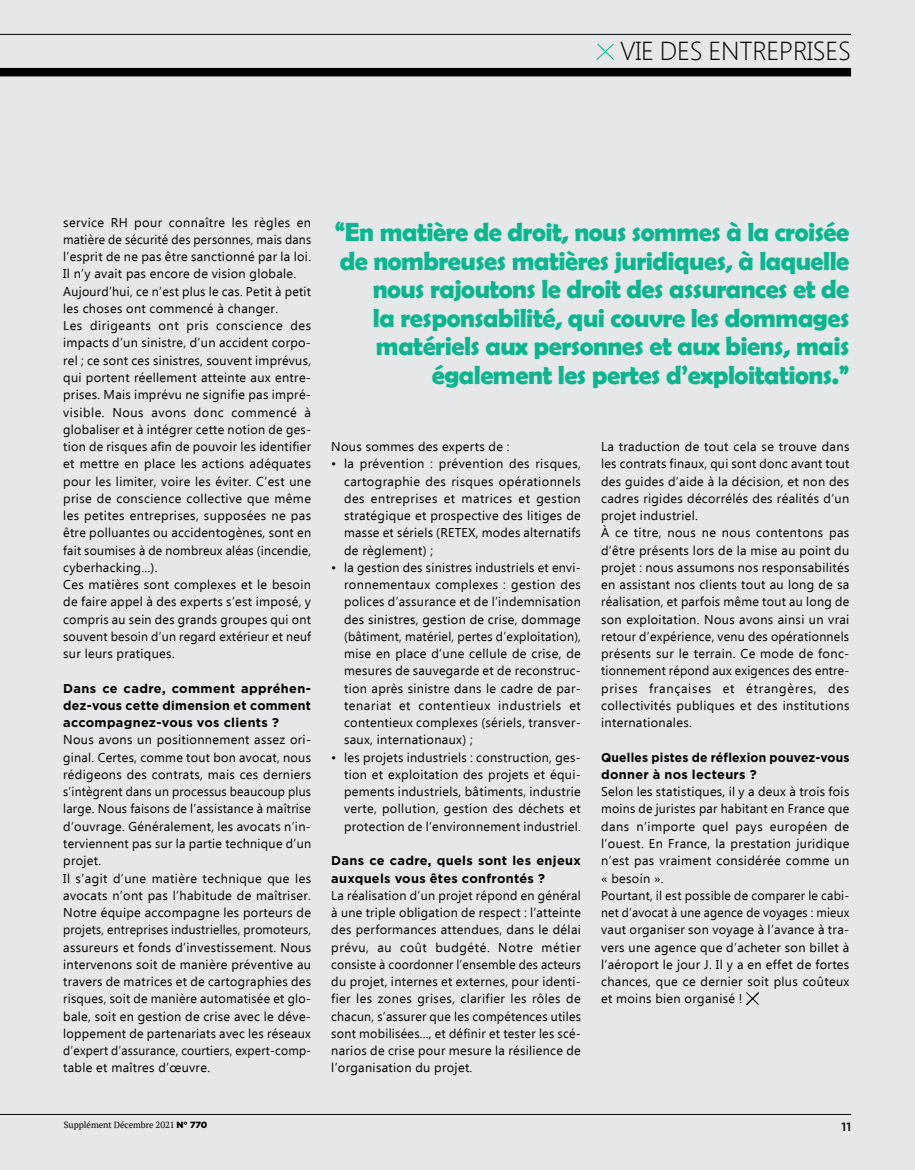
<style>
.page{position:relative;width:915px;height:1170px;background:#fff}
.page>*{position:absolute;margin:0;border:0;box-sizing:border-box;transform-origin:0 0}
.t1{font:700 26.25px/28.5px "Berlin Sans FB Demi";letter-spacing:-.02em;color:#0ab68f;text-align:right}
.t2{font:300 25.95px "Segoe UI";letter-spacing:-.01em;color:#000}
.t3{font:12.75px/17.2px "Ebrima";letter-spacing:.025em;color:#000}
.t4{font:700 12.75px/17.2px "Gotham";letter-spacing:.025em;color:#000;text-align:justify}
.t5{font:700 12.75px/17.2px "Gotham";letter-spacing:.025em;color:#000;scale:.95 1}
.t6{font:500 12px "Gotham";color:#000}
.t7{font:9px "PT Serif";letter-spacing:-.005em;color:#000}
.s1{font-family:"Gotham";font-weight:900}
</style>
<div class="page">
<div style="left:0;top:0;width:914px;height:1169px;background:#e6e7e8"></div>
<hr style="left:0;top:1114px;width:850px;height:1px;background:#000">
<svg style="left:746px;top:992px;width:13px;height:13px"></svg>
<div style="left:0;top:68px;width:850px;height:8px;background:#000"></div>
<hr style="left:0;top:34px;width:850px;height:1px;background:#000">
<svg style="left:596px;top:43px;width:18px;height:17px"></svg>
<h2 class="t2" style="left:619px;top:33px;width:232px">VIE DES ENTREPRISES</h2>
<p class="t3" style="left:63px;top:214px;width:249px">service RH pour connaître les règles en matière de sécurité des personnes, mais dans l’esprit de ne pas être sanctionné par la loi.<br>Il n’y avait pas encore de vision globale.<br>Aujourd’hui, ce n’est plus le cas. Petit à petit les choses ont commencé à changer.<br>Les dirigeants ont pris conscience des impacts d’un sinistre, d’un accident corpo&shy;rel ; ce sont ces sinistres, souvent imprévus, qui portent réellement atteinte aux entre&shy;prises. Mais imprévu ne signifie pas impré&shy;visible. Nous avons donc commencé à globaliser et à intégrer cette notion de ges&shy;tion de risques afin de pouvoir les identifier et mettre en place les actions adéquates pour les limiter, voire les éviter. C’est une prise de conscience collective que même les petites entreprises, supposées ne pas être polluantes ou accidentogènes, sont en fait soumises à de nombreux aléas (incendie, cyberhacking...).<br>Ces matières sont complexes et le besoin de faire appel à des experts s’est imposé, y compris au sein des grands groupes qui ont souvent besoin d’un regard extérieur et neuf sur leurs pratiques.</p>
<p class="t4" style="left:63px;top:679px;width:249px">Dans ce cadre, comment appréhen&shy;dez-vous cette dimension et comment accompagnez-vous vos clients ?</p>
<p class="t3" style="left:63px;top:732px;width:249px">Nous avons un positionnement assez ori&shy;ginal. Certes, comme tout bon avocat, nous rédigeons des contrats, mais ces derniers s’intègrent dans un processus beaucoup plus large. Nous faisons de l’assistance à maîtrise d’ouvrage. Généralement, les avocats n’in&shy;terviennent pas sur la partie technique d’un projet.<br>Il s’agit d’une matière technique que les avocats n’ont pas l’habitude de maîtriser.<br>Notre équipe accompagne les porteurs de projets, entreprises industrielles, promoteurs, assureurs et fonds d’investissement. Nous intervenons soit de manière préventive au travers de matrices et de cartographies des risques, soit de manière automatisée et glo&shy;bale, soit en gestion de crise avec le déve&shy;loppement de partenariats avec les réseaux d’expert d’assurance, courtiers, expert-comp&shy;table et maîtres d’œuvre.</p>
<p class="t7" style="left:64px;top:1119px;width:145px">Supplément Décembre 2021 <span class="s1">N° 770</span></p>
<p class="t1" style="left:334px;top:217px;width:516px">“En matière de droit, nous sommes à la croisée de nombreuses matières juridiques, à laquelle nous rajoutons le droit des assurances et de<br>la responsabilité, qui couvre les dommages matériels aux personnes et aux biens, mais également les pertes d’exploitations.”</p>
<p class="t3" style="left:331px;top:438px;width:180px">Nous sommes des experts de :</p>
<p class="t3" style="left:344px;top:456px;width:238px;text-align:justify;text-indent:-13px">• la prévention : prévention des risques, cartographie des risques opérationnels des entreprises et matrices et gestion stratégique et prospective des litiges de masse et sériels (RETEX, modes alternatifs de règlement) ;</p>
<p class="t3" style="left:344px;top:559px;width:238px;text-align:justify;text-indent:-13px">• la gestion des sinistres industriels et envi&shy;ronnementaux complexes : gestion des polices d’assurance et de l’indemnisation des sinistres, gestion de crise, dommage (bâtiment, matériel, pertes d’exploitation), mise en place d’une cellule de crise, de mesures de sauvegarde et de reconstruc&shy;tion après sinistre dans le cadre de par&shy;tenariat et contentieux industriels et contentieux complexes (sériels, transver&shy;saux, internationaux) ;</p>
<p class="t3" style="left:344px;top:749px;width:238px;text-align:justify;text-indent:-13px">• les projets industriels : construction, ges&shy;tion et exploitation des projets et équi&shy;pements industriels, bâtiments, industrie verte, pollution, gestion des déchets et protection de l’environnement industriel.</p>
<p class="t4" style="left:331px;top:852px;width:251px">Dans ce cadre, quels sont les enjeux auxquels vous êtes confrontés ?</p>
<p class="t3" style="left:331px;top:887px;width:251px;text-align:justify">La réalisation d’un projet répond en général à une triple obligation de respect : l’atteinte des performances attendues, dans le délai prévu, au coût budgété. Notre métier consiste à coordonner l’ensemble des acteurs du projet, internes et externes, pour identi&shy;fier les zones grises, clarifier les rôles de chacun, s’assurer que les compétences utiles sont mobilisées..., et définir et tester les scé&shy;narios de crise pour mesure la résilience de l’organisation du projet.</p>
<p class="t3" style="left:601px;top:438px;width:250px">La traduction de tout cela se trouve dans les contrats finaux, qui sont donc avant tout des guides d’aide à la décision, et non des cadres rigides décorrélés des réalités d’un projet industriel.<br>À ce titre, nous ne nous contentons pas d’être présents lors de la mise au point du projet : nous assumons nos responsabilités en assistant nos clients tout au long de sa réalisation, et parfois même tout au long de son exploitation. Nous avons ainsi un vrai retour d’expérience, venu des opérationnels présents sur le terrain. Ce mode de fonc&shy;tionnement répond aux exigences des entre&shy;prises françaises et étrangères, des collectivités publiques et des institutions internationales.</p>
<p class="t5" style="left:601px;top:748px;width:263px">Quelles pistes de réflexion pouvez-vous donner à nos lecteurs ?</p>
<p class="t3" style="left:601px;top:783px;width:250px">Selon les statistiques, il y a deux à trois fois moins de juristes par habitant en France que dans n’importe quel pays européen de l’ouest. En France, la prestation juridique n’est pas vraiment considérée comme un « besoin ».<br>Pourtant, il est possible de comparer le cabi&shy;net d’avocat à une agence de voyages : mieux vaut organiser son voyage à l’avance à tra&shy;vers une agence que d’acheter son billet à l’aéroport le jour J. Il y a en effet de fortes chances, que ce dernier soit plus coûteux et moins bien organisé !</p>
<p class="t6" style="left:841px;top:1118px;width:11px">11</p>
</div>
